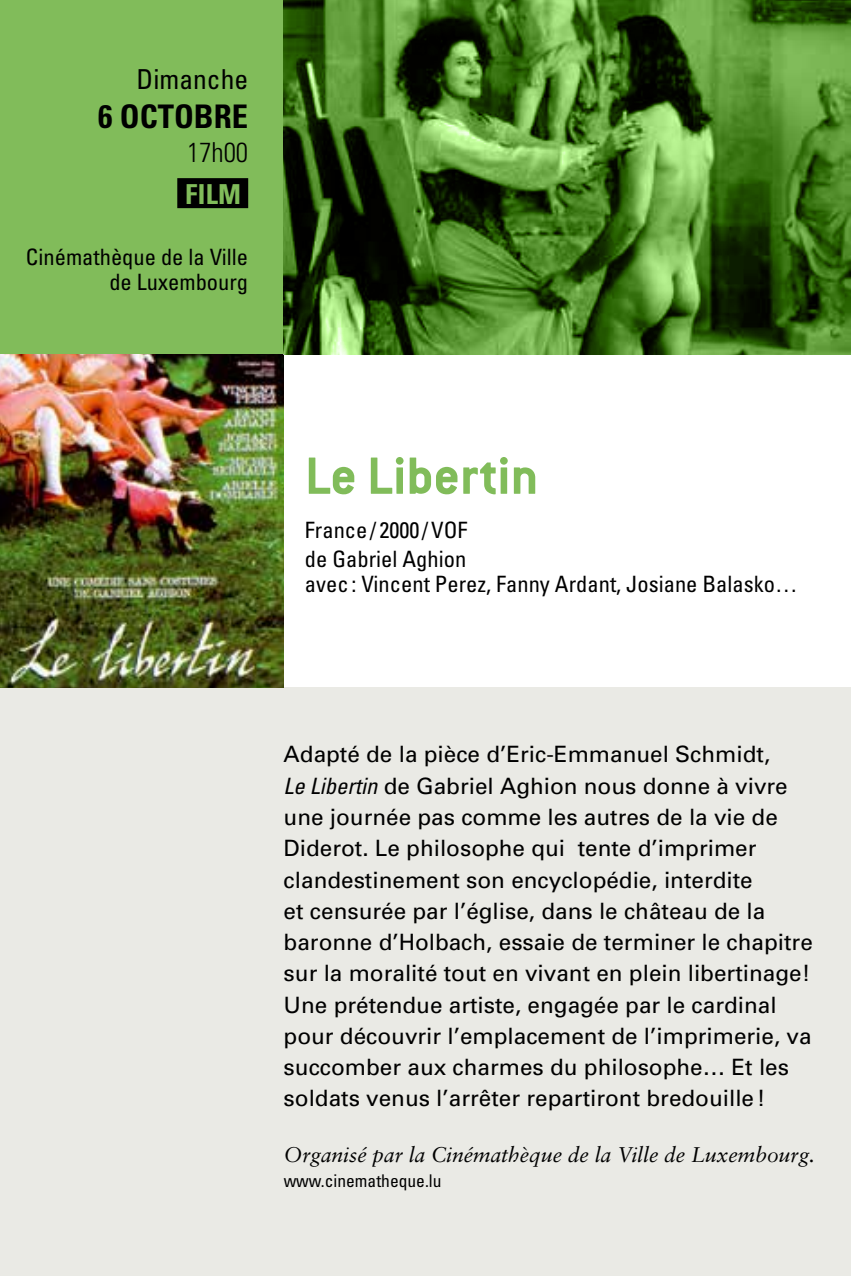
<style>
.page{position:relative;width:851px;height:1276px;background:#fff}
.page>*{position:absolute;margin:0;border:0;box-sizing:border-box;transform-origin:0 0}
.t1{font:700 57.5px "Conduit ITC";color:#81bc5a}
.t2{font:700 condensed 32.5px "Univers";color:#000}
.t3{font:condensed 27.5px "Univers";color:#000}
.t4{font:300 condensed 27.5px "Univers";color:#000}
.t5{font:700 condensed 27.5px "Univers";color:#81bc5a}
.t6{font:22.5px/31.2px "Univers";color:#000}
.t7{font:condensed 22.5px/29.5px "Univers";color:#000}
.t8{font:italic 21.25px "Sabon";color:#000}
.t9{font:condensed 17.5px "Univers";color:#000}
.s1{font-style:italic;font-stretch:condensed}
</style>
<div class="page">
<div style="left:0;top:687px;width:850px;height:589px;background:#eaeae5"></div>
<div style="left:0;top:0;width:850px;height:354px;background:#81bc5a"></div>
<img style="left:0;top:354px;width:283px;height:333px">
<img style="left:283px;top:0;width:567px;height:354px">
<div style="left:177px;top:178px;width:71px;height:30px;background:#000"></div>
<p class="t3" style="left:137px;top:62px;width:113px">Dimanche</p>
<h2 class="t2" style="left:98px;top:97px;width:151px">6 OCTOBRE</h2>
<p class="t4" style="left:187px;top:136px;width:63px">17h00</p>
<p class="t5" style="left:185px;top:177px;width:57px">FILM</p>
<p class="t7" style="left:26px;top:244px;width:224px;line-height:25px;text-align:right">Cinémathèque de la Ville de Luxembourg</p>
<h1 class="t1" style="left:305px;top:442px;width:235px">Le Libertin</h1>
<p class="t7" style="left:305px;top:514px;width:164px">France/ 2000 /VOF de Gabriel Aghion</p>
<p class="t7" style="left:305px;top:569px;width:494px">avec : Vincent Perez, Fanny Ardant, Josiane Balasko…</p>
<p class="t6" style="left:283px;top:738px;width:530px">Adapté de la pièce d’Eric-Emmanuel Schmidt,<br><span class="s1">Le Libertin</span> de Gabriel Aghion nous donne à vivre une journée pas comme les autres de la vie de Diderot. Le philosophe qui tente d’imprimer clandestinement son encyclopédie, interdite<br>et censurée par l’église, dans le château de la baronne d’Holbach, essaie de terminer le chapitre sur la moralité tout en vivant en plein libertinage!<br>Une prétendue artiste, engagée par le cardinal pour découvrir l’emplacement de l’imprimerie, va succomber aux charmes du philosophe… Et les soldats venus l’arrêter repartiront bredouille!</p>
<p class="t8" style="left:283px;top:1142px;width:533px">Organisé par la Cinémathèque de la Ville de Luxembourg.</p>
<p class="t9" style="left:283px;top:1169px;width:159px">www.cinematheque.lu</p>
</div>
